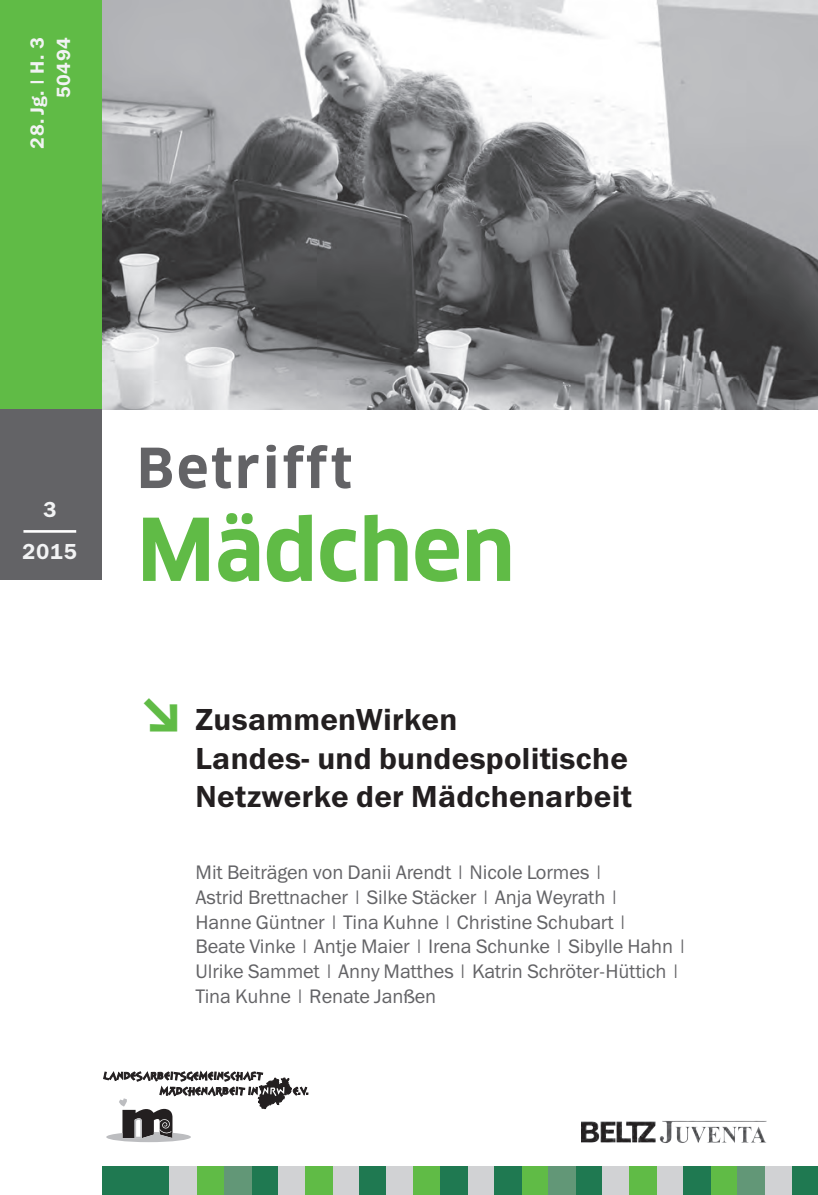
<style>
.page{position:relative;width:818px;height:1195px;background:#fff}
.page>*{position:absolute;margin:0;border:0;box-sizing:border-box;transform-origin:0 0}
.t1{font:700 84.35px "Clan Pro";color:#60bb46}
.t2{font:700 53.9px "Clan Pro";letter-spacing:.05em;color:#636366}
.t3{font:30.62px/38.5px "Franklin Gothic Demi ITC";letter-spacing:.01em;color:#231f20}
.t4{font:21.88px/42px "Franklin Gothic Demi ITC";color:#f2f3f4;text-align:center}
.t5{font:19.6px/25px "Franklin Gothic Book ITC";letter-spacing:-.005em;color:#636366}
.t6{font:19.25px/26.2px "Franklin Gothic Demi ITC";letter-spacing:.025em;color:#f2f3f4;text-align:right}
.s1{font-family:"The Sans LP9";font-weight:900;font-size:45.5px;color:#60bb46}
</style>
<div class="page">
<div style="left:0;top:409px;width:102px;height:171px;background:#636366"></div>
<img style="left:581px;top:1120px;width:186px;height:23px">
<div style="left:143px;top:1166px;width:27px;height:29px;background:#1f7951"></div>
<div style="left:791px;top:1166px;width:27px;height:29px;background:#1f7951"></div>
<div style="left:102px;top:1166px;width:41px;height:29px;background:#1f7951"></div>
<div style="left:251px;top:1166px;width:27px;height:29px;background:#1f7951"></div>
<div style="left:764px;top:1166px;width:27px;height:29px;background:#d1d2d4"></div>
<div style="left:332px;top:1166px;width:27px;height:29px;background:#d1d2d4"></div>
<div style="left:197px;top:1166px;width:27px;height:29px;background:#60bb46"></div>
<div style="left:710px;top:1166px;width:27px;height:29px;background:#60bb46"></div>
<div style="left:278px;top:1166px;width:27px;height:29px;background:#d1d2d4"></div>
<div style="left:359px;top:1166px;width:27px;height:29px;background:#1f7951"></div>
<div style="left:386px;top:1166px;width:27px;height:29px;background:#d1d2d4"></div>
<div style="left:170px;top:1166px;width:27px;height:29px;background:#d1d2d4"></div>
<div style="left:224px;top:1166px;width:27px;height:29px;background:#629777"></div>
<div style="left:737px;top:1166px;width:27px;height:29px;background:#629777"></div>
<div style="left:305px;top:1166px;width:27px;height:29px;background:#60bb46"></div>
<div style="left:575px;top:1166px;width:27px;height:29px;background:#1f7951"></div>
<div style="left:656px;top:1166px;width:27px;height:29px;background:#d1d2d4"></div>
<div style="left:467px;top:1166px;width:27px;height:29px;background:#d1d2d4"></div>
<div style="left:521px;top:1166px;width:27px;height:29px;background:#60bb46"></div>
<div style="left:413px;top:1166px;width:27px;height:29px;background:#60bb46"></div>
<div style="left:602px;top:1166px;width:27px;height:29px;background:#d1d2d4"></div>
<div style="left:683px;top:1166px;width:27px;height:29px;background:#1f7951"></div>
<div style="left:494px;top:1166px;width:27px;height:29px;background:#1f7951"></div>
<div style="left:548px;top:1166px;width:27px;height:29px;background:#629777"></div>
<div style="left:629px;top:1166px;width:27px;height:29px;background:#60bb46"></div>
<div style="left:440px;top:1166px;width:27px;height:29px;background:#1f7951"></div>
<div style="left:0;top:0;width:102px;height:409px;background:#60bb46"></div>
<img style="left:102px;top:0;width:716px;height:409px">
<svg style="left:103px;top:1070px;width:205px;height:72px"></svg>
<hr style="left:23px;top:530px;width:53px;height:3px;background:#fff">
<svg style="left:814px;top:0;width:4px;height:3px"></svg>
<p class="t6" style="left:25px;top:148px;width:113px;rotate:-90deg">28. Jg. | H. 3<br>50494</p>
<p class="t4" style="left:22px;top:489px;width:57px">3<br>2015</p>
<h2 class="t2" style="left:137px;top:437px;width:217px">Betrifft</h2>
<h1 class="t1" style="left:137px;top:501px;width:379px">Mädchen</h1>
<h3 class="t3" style="left:195px;top:701px;width:438px;text-indent:-52px"><span class="s1">↘</span> ZusammenWirken<br>Landes- und bundespolitische<br>Netzwerke der Mädchenarbeit</h3>
<p class="t5" style="left:195px;top:859px;width:493px">Mit Beiträgen von Danii Arendt | Nicole Lormes |<br>Astrid Brettnacher | Silke Stäcker | Anja Weyrath |<br>Hanne Güntner | Tina Kuhne | Christine Schubart |<br>Beate Vinke | Antje Maier | Irena Schunke | Sibylle Hahn | Ulrike Sammet | Anny Matthes | Katrin Schröter-Hüttich | Tina Kuhne | Renate Janßen</p>
</div>
